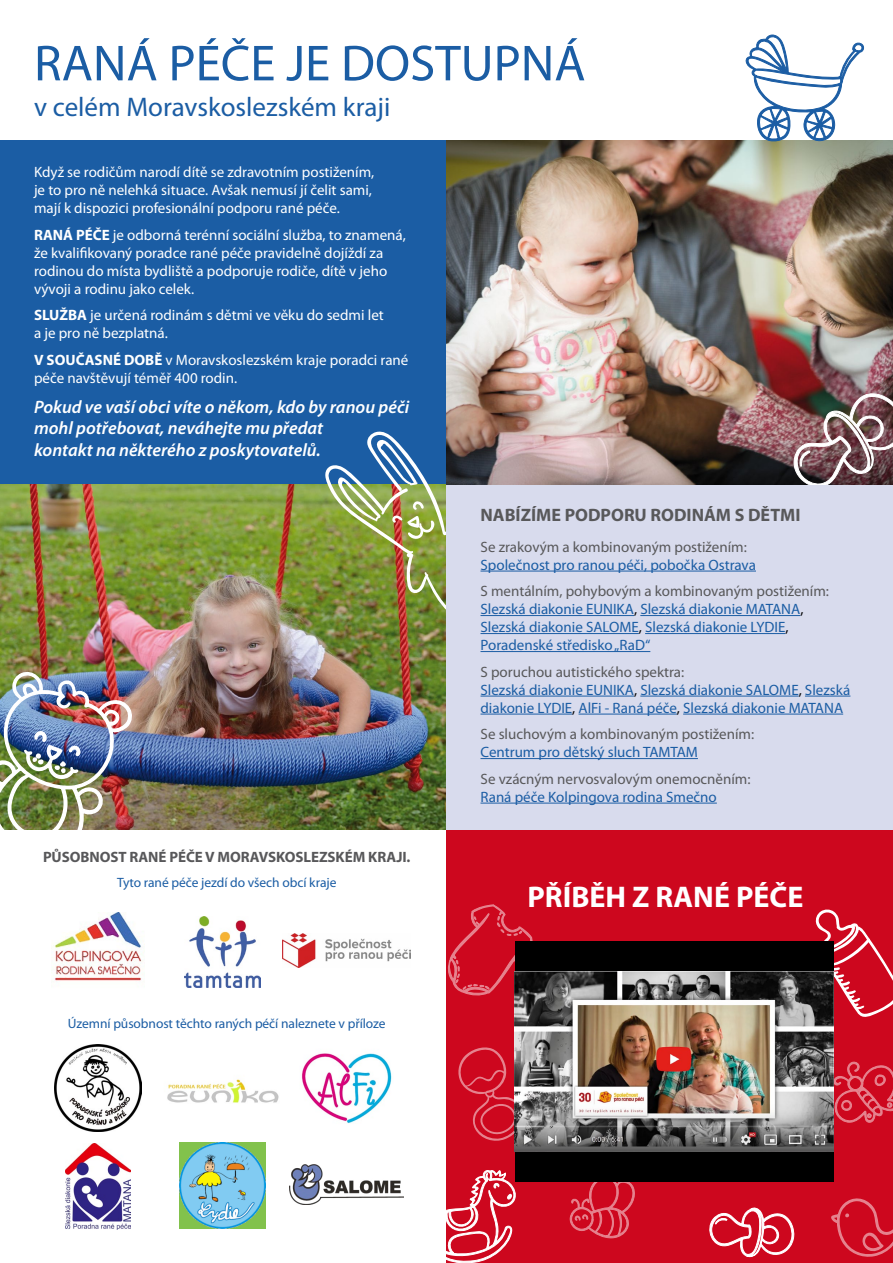
<style>
.page{position:relative;width:893px;height:1263px;background:#fff}
.page>*{position:absolute;margin:0;border:0;box-sizing:border-box;transform-origin:0 0}
.t1{font:51px "Myriad Pro";color:#1b5da4}
.t2{font:700 30px "Myriad Pro";color:#fff}
.t3{font:27px "Myriad Pro";color:#1b5da4}
.t4{font:italic 600 18px/21.6px "Myriad Pro";color:#fff}
.t5{font:700 18px "Myriad Pro";color:#58585a}
.t6{font:15px/18px "Myriad Pro";color:#fff}
.t7{font:15px/18px "Myriad Pro";color:#1b5da4}
.t8{font:15px "Myriad Pro";color:#58585a}
.t9{font:700 15px "Myriad Pro";letter-spacing:-.005em;color:#58585a}
.t10{font:13.5px "Myriad Pro";letter-spacing:-.005em;color:#1b5da4}
.s1{font-weight:700}
.s2{color:#58585a}
.s3{color:#000}
</style>
<div class="page">
<div style="left:446px;top:829px;width:447px;height:434px;background:#cd071e"></div>
<div style="left:0;top:140px;width:446px;height:345px;background:#1b5da4"></div>
<img style="left:0;top:485px;width:446px;height:344px">
<img style="left:323px;top:431px;width:123px;height:200px">
<img style="left:446px;top:140px;width:447px;height:345px">
<img style="left:794px;top:392px;width:99px;height:93px">
<svg style="left:448px;top:904px;width:86px;height:92px"></svg>
<img style="left:0;top:669px;width:134px;height:161px">
<svg style="left:746px;top:35px;width:119px;height:121px"></svg>
<svg style="left:831px;top:1198px;width:62px;height:59px"></svg>
<svg style="left:458px;top:1045px;width:57px;height:98px"></svg>
<svg style="left:815px;top:909px;width:78px;height:214px"></svg>
<svg style="left:569px;top:1182px;width:66px;height:56px"></svg>
<div style="left:515px;top:942px;width:318px;height:240px;background:#000"></div>
<img style="left:515px;top:972px;width:318px;height:180px">
<svg style="left:709px;top:1207px;width:86px;height:51px"></svg>
<div style="left:446px;top:485px;width:447px;height:344px;background:#d8dbed"></div>
<hr style="left:480px;top:571px;width:276px;height:1px;background:#1b5da4">
<hr style="left:480px;top:615px;width:154px;height:1px;background:#1b5da4">
<hr style="left:640px;top:615px;width:160px;height:1px;background:#1b5da4">
<hr style="left:480px;top:633px;width:159px;height:1px;background:#1b5da4">
<hr style="left:645px;top:633px;width:140px;height:1px;background:#1b5da4">
<hr style="left:480px;top:651px;width:170px;height:1px;background:#1b5da4">
<hr style="left:480px;top:696px;width:154px;height:1px;background:#1b5da4">
<hr style="left:640px;top:696px;width:159px;height:1px;background:#1b5da4">
<hr style="left:805px;top:696px;width:45px;height:1px;background:#1b5da4">
<hr style="left:480px;top:714px;width:92px;height:1px;background:#1b5da4">
<hr style="left:578px;top:714px;width:99px;height:1px;background:#1b5da4">
<hr style="left:683px;top:714px;width:160px;height:1px;background:#1b5da4">
<hr style="left:480px;top:758px;width:218px;height:1px;background:#1b5da4">
<hr style="left:480px;top:803px;width:237px;height:1px;background:#1b5da4">
<img style="left:65px;top:1143px;width:66px;height:86px">
<img style="left:51px;top:913px;width:94px;height:68px">
<img style="left:167px;top:1079px;width:112px;height:24px">
<img style="left:289px;top:1164px;width:115px;height:41px">
<img style="left:301px;top:1053px;width:91px;height:71px">
<img style="left:283px;top:933px;width:128px;height:35px">
<img style="left:179px;top:1142px;width:86px;height:86px">
<img style="left:184px;top:916px;width:76px;height:71px">
<img style="left:55px;top:1045px;width:86px;height:86px">
<svg style="left:446px;top:1170px;width:70px;height:93px"></svg>
<h1 class="t1" style="left:34px;top:35px;width:553px">RANÁ PÉČE JE DOSTUPNÁ</h1>
<h3 class="t3" style="left:34px;top:92px;width:358px">v celém Moravskoslezském kraji</h3>
<p class="t6" style="left:34px;top:163px;width:342px">Když se rodičům narodí dítě se zdravotním postižením, je to pro ně nelehká situace. Avšak nemusí jí čelit sami, mají k dispozici profesionální podporu rané péče.</p>
<p class="t6" style="left:34px;top:226px;width:373px"><span class="s1">RANÁ PÉČE</span> je odborná terénní sociální služba, to znamená, že kvalifikovaný poradce rané péče pravidelně dojíždí za rodinou do místa bydliště a podporuje rodiče, dítě v jeho vývoji a rodinu jako celek.</p>
<p class="t6" style="left:34px;top:306px;width:351px"><span class="s1">SLUŽBA</span> je určená rodinám s dětmi ve věku do sedmi let a je pro ně bezplatná.</p>
<p class="t6" style="left:34px;top:351px;width:376px"><span class="s1">V SOUČASNÉ DOBĚ</span> v Moravskoslezském kraje poradci rané péče navštěvují téměř 400 rodin.</p>
<p class="t4" style="left:34px;top:395px;width:377px">Pokud ve vaší obci víte o někom, kdo by ranou péči mohl potřebovat, neváhejte mu předat<br>kontakt na některého z poskytovatelů.</p>
<p class="t9" style="left:43px;top:847px;width:369px">PŮSOBNOST RANÉ PÉČE V MORAVSKOSLEZSKÉM KRAJI.</p>
<p class="t10" style="left:117px;top:875px;width:221px">Tyto rané péče jezdí do všech obcí kraje</p>
<p class="t10" style="left:68px;top:1016px;width:319px">Územní působnost těchto raných péčí naleznete v příloze</p>
<p class="t5" style="left:480px;top:503px;width:321px">NABÍZÍME PODPORU RODINÁM S DĚTMI</p>
<p class="t8" style="left:480px;top:538px;width:268px">Se zrakovým a kombinovaným postižením:</p>
<p class="t7" style="left:480px;top:556px;width:277px">Společnost pro ranou péči, pobočka Ostrava</p>
<p class="t7" style="left:480px;top:582px;width:350px"><span class="s2">S mentálním, pohybovým a kombinovaným postižením:<br></span>Slezská diakonie EUNIKA<span class="s3">,</span> Slezská diakonie MATANA<span class="s3">, </span>Slezská diakonie SALOME<span class="s3">,</span> Slezská diakonie LYDIE<span class="s3">, </span>Poradenské středisko „RaD“</p>
<p class="t7" style="left:480px;top:663px;width:371px"><span class="s2">S poruchou autistického spektra:<br></span>Slezská diakonie EUNIKA<span class="s3">,</span> Slezská diakonie SALOME<span class="s3">,</span> Slezská diakonie LYDIE<span class="s3">,</span> AlFi - Raná péče<span class="s3">,</span> Slezská diakonie MATANA</p>
<p class="t8" style="left:480px;top:726px;width:275px">Se sluchovým a kombinovaným postižením:</p>
<p class="t7" style="left:480px;top:743px;width:219px">Centrum pro dětský sluch TAMTAM</p>
<p class="t8" style="left:480px;top:770px;width:272px">Se vzácným nervosvalovým onemocněním:</p>
<p class="t7" style="left:480px;top:788px;width:238px">Raná péče Kolpingova rodina Smečno</p>
<h2 class="t2" style="left:528px;top:877px;width:277px">PŘÍBĚH Z RANÉ PÉČE</h2>
</div>
